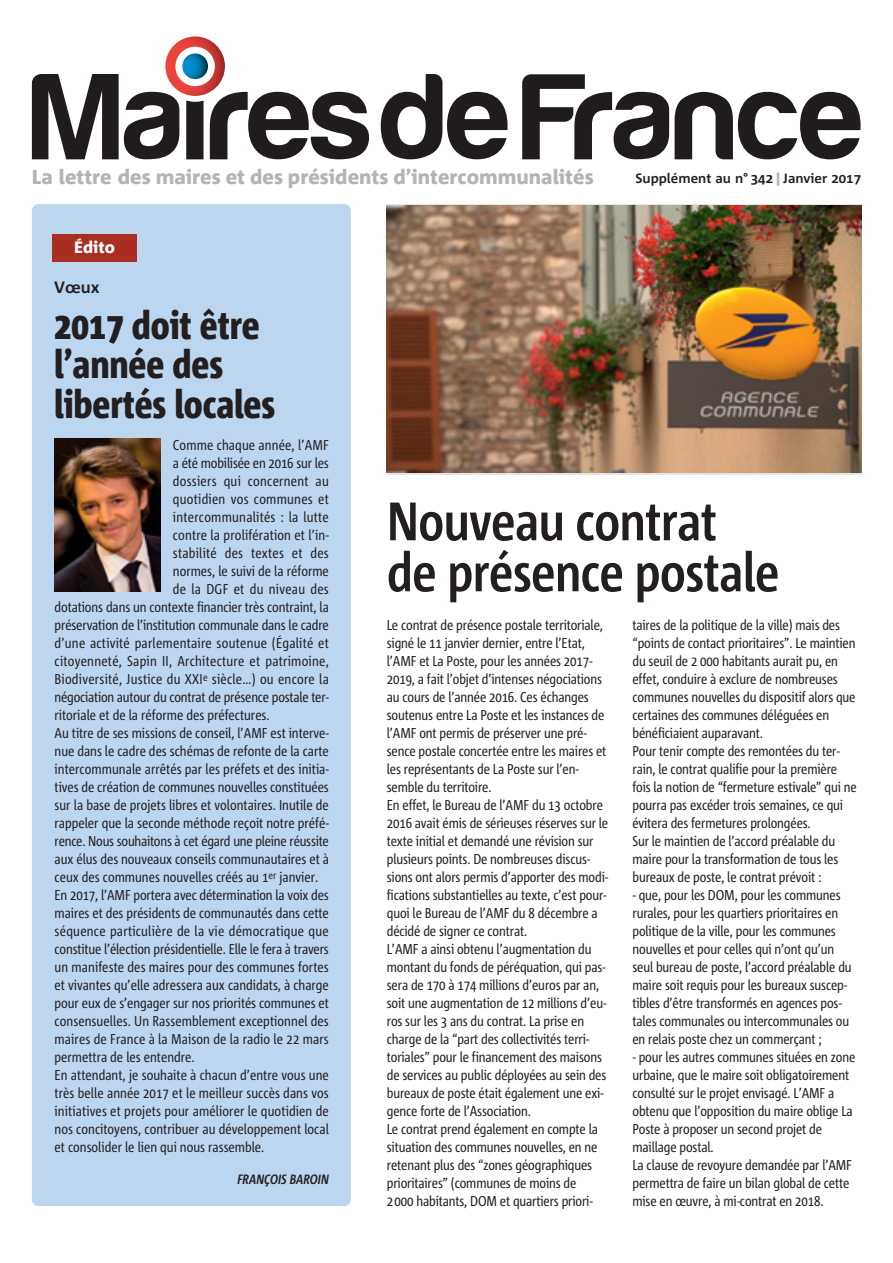
<style>
.page{position:relative;width:893px;height:1263px;background:#fff}
.page>*{position:absolute;margin:0;border:0;box-sizing:border-box;transform-origin:0 0}
.t1{font:700 54px/51px "Corpid C1 Cd";letter-spacing:-.01em;color:#231f20}
.t2{font:800 39px/39px "Corpid C1 Cd";letter-spacing:-.005em;color:#231f20}
.t3{font:800 20.25px "Corpid C1";color:#b2b4b6}
.t4{font:800 16.5px "Corpid C1";color:#fff}
.t5{font:700 16.5px "Corpid C1";color:#231f20}
.t6{font:14.25px/18px "Corpid C1 Cd";letter-spacing:-.01em;color:#231f20}
.t7{font:14.25px "Corpid C1 Cd";letter-spacing:.02em;color:#231f20}
.t8{font:14.25px "Corpid C1 Cd";letter-spacing:.01em;color:#231f20}
.t9{font:700 13.5px "Corpid C1";color:#231f20}
.t10{font:italic 700 13.5px "Corpid C1 Cd";color:#231f20}
.s1{font-family:"Corpid C1 Cd";font-weight:900;color:#b2b4b6}
</style>
<div class="page">
<div style="left:32px;top:204px;width:319px;height:1002px;background:#bdd6f0;border-radius:6px"></div>
<img style="left:387px;top:206px;width:474px;height:266px">
<svg style="left:32px;top:74px;width:147px;height:85px"></svg>
<svg style="left:210px;top:92px;width:159px;height:67px"></svg>
<svg style="left:381px;top:74px;width:127px;height:85px"></svg>
<svg style="left:522px;top:74px;width:147px;height:85px"></svg>
<svg style="left:675px;top:92px;width:185px;height:67px"></svg>
<svg style="left:186px;top:100px;width:18px;height:59px"></svg>
<img style="left:165px;top:36px;width:60px;height:60px;border-radius:50%">
<div style="left:175px;top:47px;width:40px;height:39px;background:#fff;border-radius:50%"></div>
<img style="left:182px;top:53px;width:26px;height:26px;border-radius:50%">
<div style="left:52px;top:234px;width:84px;height:27px;background:#a92d20"></div>
<img style="left:55px;top:438px;width:106px;height:153px">
<h3 class="t3" style="left:32px;top:168px;width:563px">La lettre des maires et des présidents d’intercommunalités</h3>
<p class="t9" style="left:635px;top:171px;width:227px">Supplément au n° 342 <span class="s1">|</span> Janvier 2017</p>
<p class="t4" style="left:74px;top:240px;width:42px">Édito</p>
<p class="t5" style="left:54px;top:278px;width:47px">Vœux</p>
<h2 class="t2" style="left:54px;top:308px;width:222px">2017 doit être l’année des libertés locales</h2>
<p class="t8" style="left:173px;top:439px;width:157px">Comme chaque année, l’AMF</p>
<p class="t6" style="left:173px;top:455px;width:157px">a été mobilisée en 2016 sur les</p>
<p class="t7" style="left:173px;top:475px;width:157px">dossiers qui concernent au</p>
<p class="t7" style="left:173px;top:493px;width:157px">quotidien vos communes et</p>
<p class="t7" style="left:173px;top:511px;width:157px">intercommunalités : la lutte</p>
<p class="t8" style="left:173px;top:529px;width:157px">contre la prolifération et l’in-</p>
<p class="t7" style="left:173px;top:547px;width:157px">stabilité des textes et des</p>
<p class="t6" style="left:173px;top:563px;width:157px">normes, le suivi de la réforme</p>
<p class="t7" style="left:173px;top:583px;width:157px">de la DGF et du niveau des</p>
<p class="t6" style="left:55px;top:599px;width:276px">dotations dans un contexte financier très contraint, la</p>
<p class="t6" style="left:55px;top:617px;width:276px">préservation de l’institution communale dans le cadre</p>
<p class="t7" style="left:55px;top:637px;width:276px">d’une activité parlementaire soutenue (Égalité et</p>
<p class="t7" style="left:55px;top:655px;width:276px">citoyenneté, Sapin II, Architecture et patrimoine,</p>
<p class="t7" style="left:55px;top:673px;width:276px">Biodiversité, Justice du XXI<sup>e</sup> siècle…) ou encore la</p>
<p class="t6" style="left:55px;top:689px;width:276px">négociation autour du contrat de présence postale ter-</p>
<p class="t6" style="left:55px;top:707px;width:217px">ritoriale et de la réforme des préfectures.</p>
<p class="t6" style="left:55px;top:725px;width:276px">Au titre de ses missions de conseil, l’AMF est interve-</p>
<p class="t6" style="left:55px;top:743px;width:276px">nue dans le cadre des schémas de refonte de la carte</p>
<p class="t6" style="left:55px;top:761px;width:276px">intercommunale arrêtés par les préfets et des initia-</p>
<p class="t6" style="left:55px;top:779px;width:276px">tives de création de communes nouvelles constituées</p>
<p class="t6" style="left:55px;top:797px;width:276px">sur la base de projets libres et volontaires. Inutile de</p>
<p class="t6" style="left:55px;top:815px;width:276px">rappeler que la seconde méthode reçoit notre préfé-</p>
<p class="t6" style="left:55px;top:833px;width:276px">rence. Nous souhaitons à cet égard une pleine réussite</p>
<p class="t6" style="left:55px;top:851px;width:276px">aux élus des nouveaux conseils communautaires et à</p>
<p class="t6" style="left:55px;top:869px;width:265px">ceux des communes nouvelles créés au 1<sup>er</sup> janvier.</p>
<p class="t6" style="left:55px;top:887px;width:276px">En 2017, l’AMF portera avec détermination la voix des</p>
<p class="t6" style="left:55px;top:905px;width:276px">maires et des présidents de communautés dans cette</p>
<p class="t7" style="left:55px;top:925px;width:276px">séquence particulière de la vie démocratique que</p>
<p class="t6" style="left:55px;top:941px;width:276px">constitue l’élection présidentielle. Elle le fera à travers</p>
<p class="t6" style="left:55px;top:959px;width:276px">un manifeste des maires pour des communes fortes</p>
<p class="t6" style="left:55px;top:977px;width:276px">et vivantes qu’elle adressera aux candidats, à charge</p>
<p class="t6" style="left:55px;top:995px;width:276px">pour eux de s’engager sur nos priorités communes et</p>
<p class="t6" style="left:55px;top:1013px;width:276px">consensuelles. Un Rassemblement exceptionnel des</p>
<p class="t8" style="left:55px;top:1033px;width:276px">maires de France à la Maison de la radio le 22 mars</p>
<p class="t6" style="left:55px;top:1049px;width:142px">permettra de les entendre.</p>
<p class="t6" style="left:55px;top:1067px;width:276px">En attendant, je souhaite à chacun d’entre vous une</p>
<p class="t6" style="left:55px;top:1085px;width:276px">très belle année 2017 et le meilleur succès dans vos</p>
<p class="t8" style="left:55px;top:1105px;width:276px">initiatives et projets pour améliorer le quotidien de</p>
<p class="t6" style="left:55px;top:1121px;width:276px">nos concitoyens, contribuer au développement local</p>
<p class="t6" style="left:55px;top:1139px;width:211px">et consolider le lien qui nous rassemble.</p>
<p class="t10" style="left:237px;top:1173px;width:93px">FRANÇOIS BAROIN</p>
<h1 class="t1" style="left:387px;top:499px;width:394px">Nouveau contrat de présence postale</h1>
<p class="t6" style="left:387px;top:617px;width:223px">Le contrat de présence postale territoriale, signé le 11 janvier dernier, entre l’Etat, l’AMF et La Poste, pour les années 2017- 2019, a fait l’objet d’intenses négociations au cours de l’année 2016. Ces échanges soutenus entre La Poste et les instances de l’AMF ont permis de préserver une pré&shy;sence postale concertée entre les maires et les représentants de La Poste sur l’en&shy;semble du territoire.<br>En effet, le Bureau de l’AMF du 13 octobre 2016 avait émis de sérieuses réserves sur le texte initial et demandé une révision sur plusieurs points. De nombreuses discus&shy;sions ont alors permis d’apporter des modi&shy;fications substantielles au texte, c’est pour&shy;quoi le Bureau de l’AMF du 8 décembre a décidé de signer ce contrat.<br>L’AMF a ainsi obtenu l’augmentation du montant du fonds de péréquation, qui pas&shy;sera de 170 à 174 millions d’euros par an, soit une augmentation de 12 millions d’eu&shy;ros sur les 3 ans du contrat. La prise en charge de la “part des collectivités terri&shy;toriales” pour le financement des maisons de services au public déployées au sein des bureaux de poste était également une exi&shy;gence forte de l’Association.<br>Le contrat prend également en compte la situation des communes nouvelles, en ne retenant plus des “zones géographiques prioritaires” (communes de moins de<br>2000 habitants, DOM et quartiers priori-</p>
<p class="t6" style="left:632px;top:617px;width:226px">taires de la politique de la ville) mais des “points de contact prioritaires”. Le maintien du seuil de 2 000 habitants aurait pu, en effet, conduire à exclure de nombreuses communes nouvelles du dispositif alors que certaines des communes déléguées en bénéficiaient auparavant.<br>Pour tenir compte des remontées du ter&shy;rain, le contrat qualifie pour la première fois la notion de “fermeture estivale” qui ne pourra pas excéder trois semaines, ce qui évitera des fermetures prolongées.<br>Sur le maintien de l’accord préalable du maire pour la transformation de tous les bureaux de poste, le contrat prévoit :</p>
<p class="t6" style="left:632px;top:887px;width:221px">- que, pour les DOM, pour les communes rurales, pour les quartiers prioritaires en politique de la ville, pour les communes nouvelles et pour celles qui n’ont qu’un seul bureau de poste, l’accord préalable du maire soit requis pour les bureaux suscep&shy;tibles d’être transformés en agences pos&shy;tales communales ou intercommunales ou en relais poste chez un commerçant ;</p>
<p class="t6" style="left:632px;top:1049px;width:224px">- pour les autres communes situées en zone urbaine, que le maire soit obligatoirement consulté sur le projet envisagé. L’AMF a obtenu que l’opposition du maire oblige La Poste à proposer un second projet de maillage postal.<br>La clause de revoyure demandée par l’AMF permettra de faire un bilan global de cette mise en œuvre, à mi-contrat en 2018.</p>
</div>
